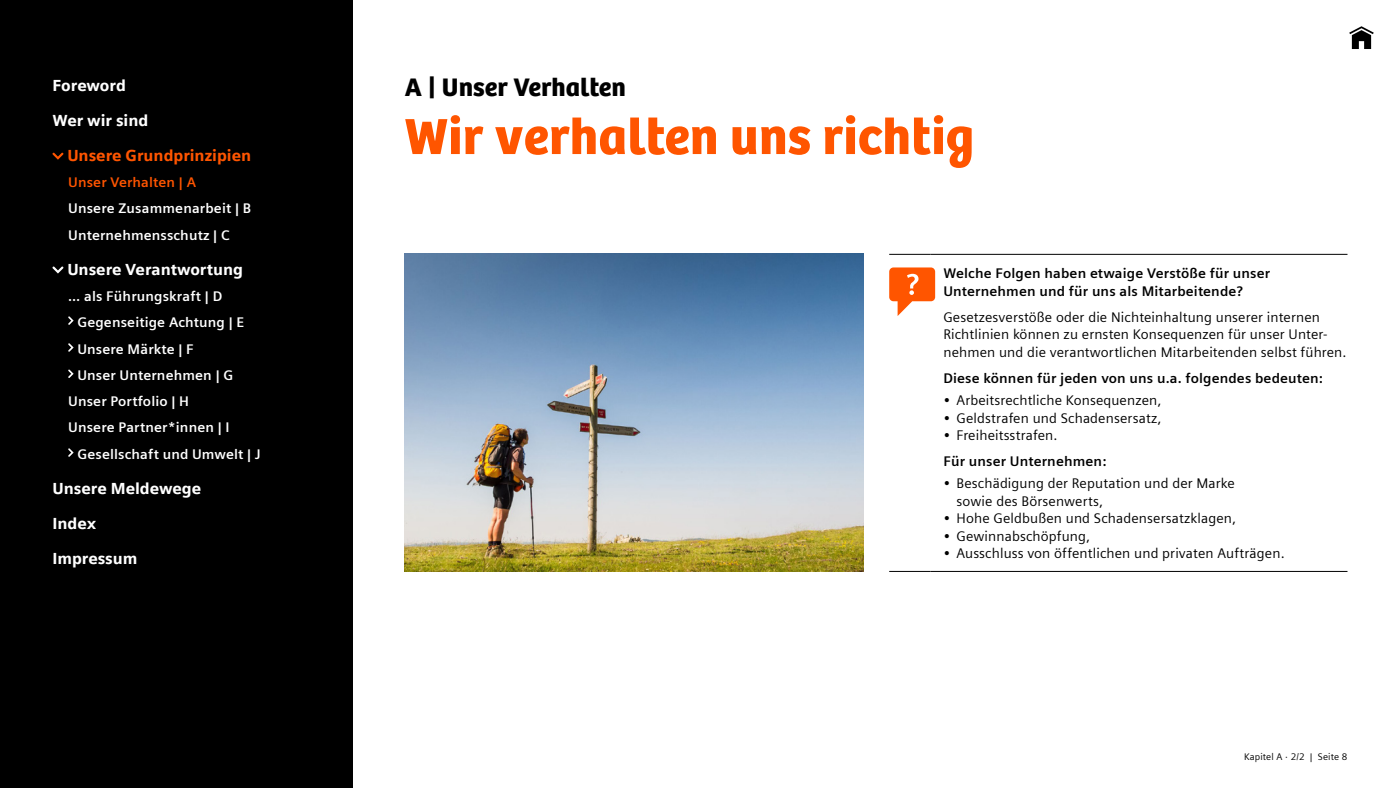
<style>
.page{position:relative;width:1400px;height:788px;background:#fff}
.page>*{position:absolute;margin:0;border:0;box-sizing:border-box;transform-origin:0 0}
.t1{font:52.5px "SH Bree Headline Regular";color:#f50}
.t2{font:26.25px "SH Bree Headline Regular";color:#000}
.t3{font:900 15.75px "Siemens Sans";color:#fff}
.t4{font:900 15.75px "Siemens Sans";color:#f50}
.t5{font:14px/17.5px "Siemens Sans";letter-spacing:.01em;color:#000}
.t6{font:700 14px/26.2px "Siemens Sans";letter-spacing:.01em;color:#fff}
.t7{font:700 14px/17.5px "Siemens Sans";letter-spacing:.01em;color:#000}
.t8{font:700 14px "Siemens Sans";letter-spacing:.01em;color:#f50}
.t9{font:9.62px "Siemens Sans";letter-spacing:.015em;color:#000}
</style>
<div class="page">
<hr style="left:889px;top:254px;width:41px;height:1px;background:#000">
<hr style="left:930px;top:254px;width:418px;height:1px;background:#000">
<hr style="left:889px;top:571px;width:41px;height:1px;background:#000">
<hr style="left:930px;top:571px;width:418px;height:1px;background:#000">
<svg style="left:889px;top:267px;width:46px;height:49px"></svg>
<img style="left:405px;top:254px;width:458px;height:318px">
<div style="left:0;top:0;width:352px;height:788px;background:#000"></div>
<svg style="left:52px;top:153px;width:12px;height:7px"></svg>
<svg style="left:52px;top:266px;width:12px;height:7px"></svg>
<svg style="left:68px;top:316px;width:6px;height:9px"></svg>
<svg style="left:68px;top:343px;width:6px;height:9px"></svg>
<svg style="left:68px;top:369px;width:6px;height:9px"></svg>
<svg style="left:68px;top:448px;width:6px;height:9px"></svg>
<svg style="left:1349px;top:26px;width:25px;height:23px"></svg>
<p class="t3" style="left:52px;top:73px;width:75px">Foreword</p>
<p class="t3" style="left:52px;top:108px;width:97px">Wer wir sind</p>
<p class="t4" style="left:67px;top:143px;width:185px">Unsere Grundprinzipien</p>
<p class="t8" style="left:68px;top:172px;width:129px">Unser Verhalten | A</p>
<p class="t6" style="left:68px;top:195px;width:184px">Unsere Zusammenarbeit | B<br>Unternehmensschutz | C</p>
<p class="t3" style="left:67px;top:257px;width:177px">Unsere Verantwortung</p>
<p class="t6" style="left:68px;top:282px;width:156px">… als Führungskraft | D</p>
<p class="t6" style="left:77px;top:308px;width:169px">Gegenseitige Achtung | E</p>
<p class="t6" style="left:77px;top:335px;width:118px">Unsere Märkte | F</p>
<p class="t6" style="left:77px;top:361px;width:157px">Unser Unternehmen | G</p>
<p class="t6" style="left:68px;top:387px;width:122px">Unser Portfolio | H</p>
<p class="t6" style="left:68px;top:413px;width:163px">Unsere Partner*innen | I</p>
<p class="t6" style="left:77px;top:440px;width:185px">Gesellschaft und Umwelt | J</p>
<p class="t3" style="left:52px;top:475px;width:150px">Unsere Meldewege</p>
<p class="t3" style="left:52px;top:510px;width:45px">Index</p>
<p class="t3" style="left:52px;top:545px;width:87px">Impressum</p>
<h2 class="t2" style="left:405px;top:67px;width:223px">A | Unser Verhalten</h2>
<h1 class="t1" style="left:405px;top:95px;width:571px">Wir verhalten uns richtig</h1>
<p class="t7" style="left:943px;top:264px;width:328px">Welche Folgen haben etwaige Verstöße für unser<br>Unternehmen und für uns als Mitarbeitende?</p>
<p class="t5" style="left:943px;top:307px;width:405px">Gesetzesverstöße oder die Nichteinhaltung unserer internen<br>Richtlinien können zu ernsten Konsequenzen für unser Unter&shy;nehmen und die verantwortlichen Mitarbeitenden selbst führen.</p>
<p class="t7" style="left:943px;top:369px;width:381px">Diese können für jeden von uns u.a. folgendes bedeuten:</p>
<p class="t5" style="left:943px;top:390px;width:220px">• Arbeitsrechtliche Konsequenzen,</p>
<p class="t5" style="left:943px;top:408px;width:220px">• Geldstrafen und Schadensersatz,</p>
<p class="t5" style="left:943px;top:425px;width:116px">• Freiheitsstrafen.</p>
<p class="t7" style="left:943px;top:452px;width:164px">Für unser Unternehmen:</p>
<p class="t5" style="left:957px;top:473px;width:280px;text-indent:-13px">• Beschädigung der Reputation und der Marke sowie des Börsenwerts,</p>
<p class="t5" style="left:943px;top:508px;width:294px">• Hohe Geldbußen und Schadensersatzklagen,</p>
<p class="t5" style="left:943px;top:526px;width:148px">• Gewinnabschöpfung,</p>
<p class="t5" style="left:943px;top:543px;width:343px">• Ausschluss von öffentlichen und privaten Aufträgen.</p>
<p class="t9" style="left:1244px;top:749px;width:105px">Kapitel A · 2/2 | Seite 8</p>
</div>
